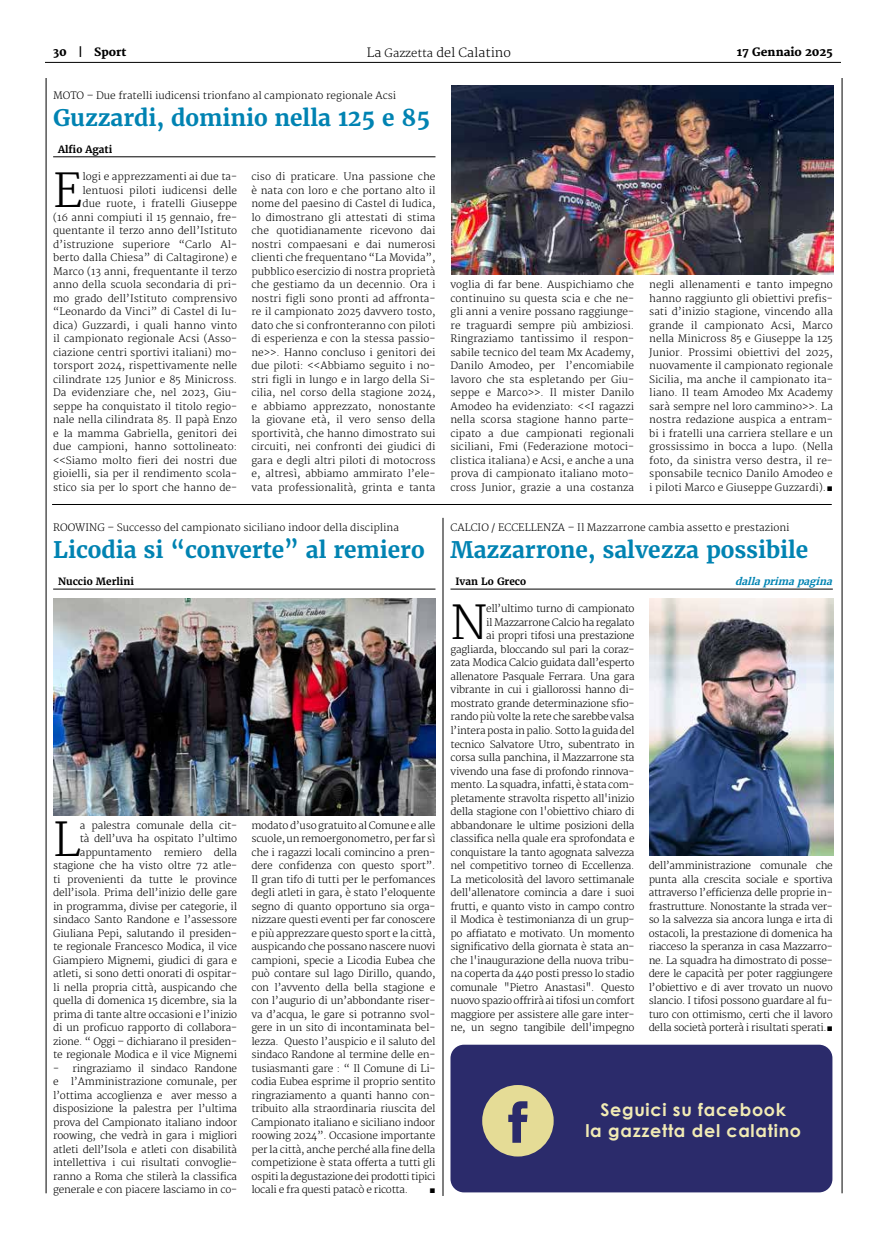
<style>
.page{position:relative;width:886px;height:1241px;background:#fff}
.page>*{position:absolute;margin:0;border:0;box-sizing:border-box;transform-origin:0 0}
.t1{font:300 45.62px "Merriweather";color:#000}
.t2{font:700 22.75px "Merriweather";letter-spacing:-.005em;color:#0083b2}
.t3{font:700 17.5px/21px "Century Gothic";letter-spacing:.04em;color:#f1ebb4;text-align:center}
.t4{font:300 12.5px "Merriweather";color:#000}
.t5{font:800 11.25px "Merriweather";color:#000}
.t6{font:300 10px/13.5px "Merriweather";letter-spacing:-.02em;color:#000;text-align:justify}
.t7{font:300 10px/13.5px "Merriweather";color:#000;text-align:right}
.t8{font:700 10px "Merriweather";color:#000}
.t9{font:italic 700 10px "Merriweather";color:#0083b2}
.t10{font:10px "Arial";color:#000}
.s1{font-weight:700}
.s2{font-size:11.25px}
.s3{font-family:"Arial";font-weight:400}
</style>
<div class="page">
<hr style="left:45px;top:62px;width:796px;height:1px;background:#000">
<hr style="left:46px;top:78px;width:1px;height:1114px;background:#000">
<hr style="left:842px;top:78px;width:1px;height:1114px;background:#000">
<hr style="left:443px;top:518px;width:1px;height:677px;background:#000">
<hr style="left:53px;top:588px;width:382px;height:1px;background:#000">
<img style="left:53px;top:598px;width:382px;height:216px">
<hr style="left:53px;top:156px;width:382px;height:1px;background:#000">
<img style="left:451px;top:85px;width:382px;height:189px">
<hr style="left:52px;top:504px;width:780px;height:1px;background:#000">
<hr style="left:450px;top:588px;width:383px;height:1px;background:#000">
<img style="left:649px;top:598px;width:184px;height:257px">
<div style="left:450px;top:1044px;width:382px;height:148px;background:#2b2b6b;border-radius:13px"></div>
<svg style="left:482px;top:1085px;width:72px;height:71px"></svg>
<p class="t5" style="left:53px;top:45px;width:75px">30 <span class="s1">|</span> Sport</p>
<p class="t4" style="left:367px;top:45px;width:146px">La <span class="s2">Gazzetta</span> del Calatino</p>
<p class="t5" style="left:737px;top:45px;width:98px">17 Gennaio 2025</p>
<p class="t7" style="left:53px;top:89px;width:345px">MOTO – Due fratelli iudicensi trionfano al campionato regionale Acsi</p>
<h2 class="t2" style="left:53px;top:103px;width:378px">Guzzardi, dominio nella 125 e 85</h2>
<p class="t8" style="left:58px;top:143px;width:56px">Alfio Agati</p>
<h1 class="t1" style="left:53px;top:164px;width:31px">E</h1>
<p class="t7" style="left:53px;top:170px;width:186px">logi e apprezzamenti ai due ta&shy;lentuosi piloti iudicensi delle<br>due ruote, i fratelli Giuseppe<br>(16 anni compiuti il 15 gennaio, fre&shy;quentante il terzo anno dell’Istituto d’istruzione superiore “Carlo Al&shy;berto dalla Chiesa” di Caltagirone) e Marco (13 anni, frequentante il terzo anno della scuola secondaria di pri&shy;mo grado dell’Istituto comprensivo “Leonardo da Vinci” di Castel di Iu&shy;dica) Guzzardi, i quali hanno vinto il campionato regionale Acsi (Asso&shy;ciazione centri sportivi italiani) mo&shy;torsport 2024, rispettivamente nelle cilindrate 125 Junior e 85 Minicross.<br>Da evidenziare che, nel 2023, Giu&shy;seppe ha conquistato il titolo regio&shy;nale nella cilindrata 85. Il papà Enzo e la mamma Gabriella, genitori dei due campioni, hanno sottolineato: &lt;&lt;Siamo molto fieri dei nostri due gioielli, sia per il rendimento scola&shy;stico sia per lo sport che hanno de-</p>
<p class="t6" style="left:251px;top:170px;width:186px">ciso di praticare. Una passione che è nata con loro e che portano alto il nome del paesino di Castel di Iudica, lo dimostrano gli attestati di stima che quotidianamente ricevono dai nostri compaesani e dai numerosi clienti che frequentano “La Movida”, pubblico esercizio di nostra proprietà che gestiamo da un decennio. Ora i nostri figli sono pronti ad affronta&shy;re il campionato 2025 davvero tosto, dato che si confronteranno con piloti di esperienza e con la stessa passio&shy;ne&gt;&gt;. Hanno concluso i genitori dei due piloti: &lt;&lt;Abbiamo seguito i no&shy;stri figli in lungo e in largo della Si&shy;cilia, nel corso della stagione 2024, e abbiamo apprezzato, nonostante la giovane età, il vero senso della sportività, che hanno dimostrato sui circuiti, nei confronti dei giudici di gara e degli altri piloti di motocross e, altresì, abbiamo ammirato l’ele&shy;vata professionalità, grinta e tanta</p>
<p class="t7" style="left:53px;top:521px;width:347px">ROOWING – Successo del campionato siciliano indoor della disciplina</p>
<h2 class="t2" style="left:53px;top:535px;width:373px">Licodia si “converte” al remiero</h2>
<p class="t8" style="left:58px;top:575px;width:77px">Nuccio Merlini</p>
<p class="t6" style="left:53px;top:818px;width:186px;text-align:right">a palestra comunale della cit-<br>tà dell’uva ha ospitato l’ultimo appuntamento remiero della stagione che ha visto oltre 72 atle&shy;ti provenienti da tutte le province dell’isola. Prima dell’inizio delle gare in programma, divise per categorie, il sindaco Santo Randone e l’assessore Giuliana Pepi, salutando il presiden&shy;te regionale Francesco Modica, il vice Giampiero Mignemi, giudici di gara e atleti, si sono detti onorati di ospitar&shy;li nella propria città, auspicando che quella di domenica 15 dicembre, sia la prima di tante altre occasioni e l’inizio di un proficuo rapporto di collabora&shy;zione. “ Oggi – dichiarano il presiden&shy;te regionale Modica e il vice Mignemi</p>
<p class="t6" style="left:53px;top:1061px;width:186px">- ringraziamo il sindaco Randone e l’Amministrazione comunale, per l’ottima accoglienza e aver messo a disposizione la palestra per l’ultima prova del Campionato italiano indoor roowing, che vedrà in gara i migliori atleti dell’Isola e atleti con disabilità intellettiva i cui risultati convoglie&shy;ranno a Roma che stilerà la classifica generale e con piacere lasciamo in co-</p>
<h1 class="t1" style="left:53px;top:812px;width:29px">L</h1>
<p class="t6" style="left:251px;top:818px;width:186px">modato d’uso gratuito al Comune e alle scuole, un remoergonometro, per far sì che i ragazzi locali comincino a pren&shy;dere confidenza con questo sport”.<br>Il gran tifo di tutti per le perfomances degli atleti in gara, è stato l’eloquente segno di quanto opportuno sia orga&shy;nizzare questi eventi per far conoscere e più apprezzare questo sport e la città, auspicando che possano nascere nuovi campioni, specie a Licodia Eubea che può contare sul lago Dirillo, quando, con l’avvento della bella stagione e con l’augurio di un’abbondante riser&shy;va d’acqua, le gare si potranno svol&shy;gere in un sito di incontaminata bel&shy;lezza. Questo l’auspicio e il saluto del sindaco Randone al termine delle en&shy;tusiasmanti gare : “ Il Comune di Li&shy;codia Eubea esprime il proprio sentito ringraziamento a quanti hanno con&shy;tribuito alla straordinaria riuscita del Campionato italiano e siciliano indoor roowing 2024”. Occasione importante per la città, anche perché alla fine della competizione è stata offerta a tutti gli ospiti la degustazione dei prodotti tipici locali e fra questi patacò e ricotta.</p>
<p class="t10" style="left:429px;top:1182px;width:8px">■</p>
<p class="t6" style="left:450px;top:278px;width:185px">voglia di far bene. Auspichiamo che continuino su questa scia e che ne&shy;gli anni a venire possano raggiunge&shy;re traguardi sempre più ambiziosi.<br>Ringraziamo tantissimo il respon&shy;sabile tecnico del team Mx Academy, Danilo Amodeo, per l’encomiabile lavoro che sta espletando per Giu&shy;seppe e Marco&gt;&gt;. Il mister Danilo Amodeo ha evidenziato: &lt;&lt;I ragazzi nella scorsa stagione hanno parte&shy;cipato a due campionati regionali siciliani, Fmi (Federazione motoci&shy;clistica italiana) e Acsi, e anche a una prova di campionato italiano moto&shy;cross Junior, grazie a una costanza</p>
<p class="t6" style="left:649px;top:278px;width:185px">negli allenamenti e tanto impegno hanno raggiunto gli obiettivi prefis&shy;sati d’inizio stagione, vincendo alla grande il campionato Acsi, Marco nella Minicross 85 e Giuseppe la 125<br>Junior. Prossimi obiettivi del 2025, nuovamente il campionato regionale Sicilia, ma anche il campionato ita&shy;liano. Il team Amodeo Mx Academy sarà sempre nel loro cammino&gt;&gt;. La nostra redazione auspica a entram&shy;bi i fratelli una carriera stellare e un grossissimo in bocca a lupo. (Nella foto, da sinistra verso destra, il re&shy;sponsabile tecnico Danilo Amodeo e i piloti Marco e Giuseppe Guzzardi).<span class="s3">■</span></p>
<p class="t7" style="left:450px;top:521px;width:341px">CALCIO / ECCELLENZA – Il Mazzarrone cambia assetto e prestazioni</p>
<h2 class="t2" style="left:450px;top:535px;width:359px">Mazzarrone, salvezza possibile</h2>
<p class="t8" style="left:455px;top:575px;width:72px">Ivan Lo Greco</p>
<h1 class="t1" style="left:450px;top:596px;width:39px">N</h1>
<p class="t6" style="left:450px;top:602px;width:186px;text-align:right">ell’ultimo turno di campionato<br>il Mazzarrone Calcio ha regalato<br>ai propri tifosi una prestazione gagliarda, bloccando sul pari la coraz&shy;zata Modica Calcio guidata dall’esperto allenatore Pasquale Ferrara. Una gara vibrante in cui i giallorossi hanno di&shy;mostrato grande determinazione sfio&shy;rando più volte la rete che sarebbe valsa l’intera posta in palio. Sotto la guida del tecnico Salvatore Utro, subentrato in corsa sulla panchina, il Mazzarrone sta vivendo una fase di profondo rinnova&shy;mento. La squadra, infatti, è stata com&shy;pletamente stravolta rispetto all'inizio della stagione con l'obiettivo chiaro di abbandonare le ultime posizioni della classifica nella quale era sprofondata e conquistare la tanto agognata salvezza nel competitivo torneo di Eccellenza.<br>La meticolosità del lavoro settimanale dell'allenatore comincia a dare i suoi frutti, e quanto visto in campo contro il Modica è testimonianza di un grup&shy;po affiatato e motivato. Un momento significativo della giornata è stata an&shy;che l'inaugurazione della nuova tribu&shy;na coperta da 440 posti presso lo stadio comunale "Pietro Anastasi". Questo nuovo spazio offrirà ai tifosi un comfort maggiore per assistere alle gare inter&shy;ne, un segno tangibile dell'impegno</p>
<p class="t9" style="left:735px;top:574px;width:102px">dallaprimapagina</p>
<p class="t6" style="left:649px;top:859px;width:186px">dell’amministrazione comunale che punta alla crescita sociale e sportiva attraverso l’efficienza delle proprie in&shy;frastrutture. Nonostante la strada ver&shy;so la salvezza sia ancora lunga e irta di ostacoli, la prestazione di domenica ha riacceso la speranza in casa Mazzarro&shy;ne. La squadra ha dimostrato di posse&shy;dere le capacità per poter raggiungere l’obiettivo e di aver trovato un nuovo slancio. I tifosi possono guardare al fu&shy;turo con ottimismo, certi che il lavoro della società porterà i risultati sperati.<span class="s3">■</span></p>
<h3 class="t3" style="left:585px;top:1097px;width:217px">Seguici su facebook<br>la gazzetta del calatino</h3>
</div>
